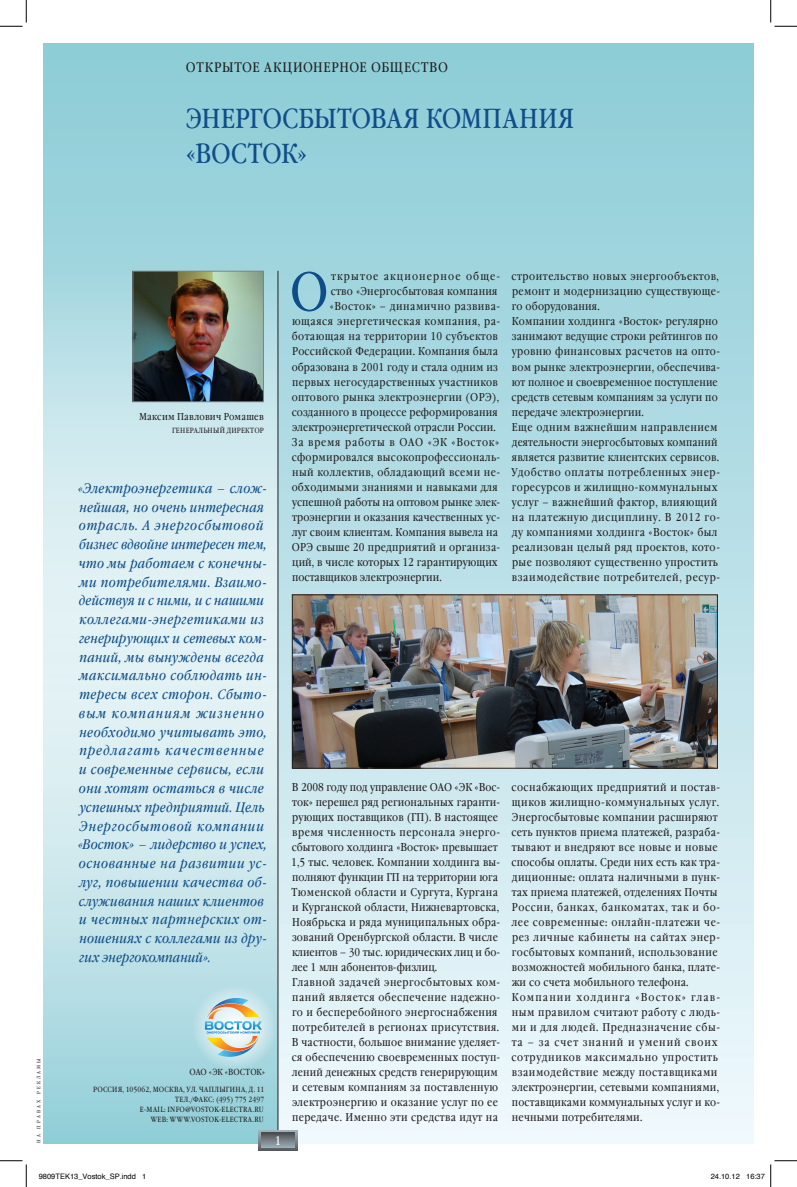
<style>
.page{position:relative;width:797px;height:1187px;background:#fff}
.page>*{position:absolute;margin:0;border:0;box-sizing:border-box;transform-origin:0 0}
.REK-1-Fonar{font:54.12px "Garamond Book Narrow C";color:#0e4d88}
.REK-1-Zagolovok{font:27.5px/35px "Garamond Book Narrow C";color:#0e4d88}
.REK-1-Vynos-1{font:italic 13.75px/18.8px "Garamond Book Narrow C";letter-spacing:.035em;color:#0e4d88}
.REK-1-Forma{font:13.75px "Garamond Book Narrow C";letter-spacing:.05em;color:#231f20}
.t1{font:12.5px "Garamond Book Narrow C";color:#fff}
.REK-1-Text{font:11.25px/15px "Garamond Book Narrow C";letter-spacing:.025em;color:#231f20}
.REK-1-Text-2{font:11.25px/15px "Garamond Book Narrow C";letter-spacing:.045em;color:#231f20}
.REK-1-Fonar-2{font:11.25px "Garamond Book Narrow C";letter-spacing:.03em;color:#231f20}
.REK-1-Fonar-3{font:11.25px "Garamond Book Narrow C";letter-spacing:.01em;color:#231f20}
.REK-1-Fonar-4{font:11.25px "Garamond Book Narrow C";letter-spacing:.05em;color:#231f20}
.REK-1-Fonar-5{font:11.25px "Garamond Book Narrow C";letter-spacing:.1em;color:#231f20}
.REK-1-Dir-Fio{font:10px "Garamond Book Narrow C";letter-spacing:.02em;color:#231f20}
.REK-1-Predpr{font:8.75px "Garamond Book Narrow C";letter-spacing:.01em;color:#231f20}
.REK-1-Address{font:7.5px "Garamond Book Narrow C";letter-spacing:.03em;color:#231f20}
.t2{font:7.5px "Helvetica";color:#000}
.REK-1-Dir-Dolg{font:7.5px "Garamond Book Narrow C";letter-spacing:.035em;color:#231f20}
.REK-1-Adv{font:5px "Garamond Book Narrow C";letter-spacing:.45em;color:#231f20}
</style>
<div class="page">
<div style="left:44px;top:44px;width:709px;height:1098px;background:linear-gradient(to bottom,#8cccd6,#eff8fc)"></div>
<svg style="left:44px;top:271px;width:234px;height:871px;background:#cae6eb"></svg>
<svg style="left:192px;top:984px;width:85px;height:85px;background:#badfe6"></svg>
<svg style="left:205px;top:997px;width:56px;height:59px;background:#c2d1ca"></svg>
<img style="left:294px;top:596px;width:421px;height:170px">
<div style="left:292px;top:594px;width:425px;height:174px;border:1px solid #231f20"></div>
<img style="left:135px;top:273px;width:127px;height:127px">
<div style="left:133px;top:271px;width:131px;height:131px;border:1px solid #808285"></div>
<hr style="left:278px;top:271px;width:1px;height:871px;background:#231f20">
<svg style="left:258px;top:1130px;width:39px;height:19px"></svg>
<svg style="left:261px;top:1132px;width:34px;height:15px"></svg>
<svg style="left:0;top:0;width:27px;height:27px"></svg>
<svg style="left:0;top:1160px;width:27px;height:26px"></svg>
<svg style="left:770px;top:0;width:27px;height:27px"></svg>
<svg style="left:770px;top:1160px;width:27px;height:26px"></svg>
<p class="REK-1-Forma" style="left:186px;top:59px;width:264px">ОТКРЫТОЕ АКЦИОНЕРНОЕ ОБЩЕСТВО</p>
<p class="REK-1-Zagolovok" style="left:186px;top:101px;width:390px">ЭНЕРГОСБЫТОВАЯ КОМПАНИЯ «ВОСТОК»</p>
<p class="REK-1-Adv" style="left:36px;top:1142px;width:86px;rotate:-90deg">НА ПРАВАХ РЕКЛАМЫ</p>
<p class="REK-1-Dir-Fio" style="left:139px;top:411px;width:126px">Максим Павлович Ромашев</p>
<p class="REK-1-Dir-Dolg" style="left:172px;top:426px;width:93px">ГЕНЕРАЛЬНЫЙ ДИРЕКТОР</p>
<p class="REK-1-Vynos-1" style="left:78px;top:479px;width:191px">«Электроэнергетика – слож&shy;нейшая, но очень интересная отрасль. А энергосбытовой бизнес вдвойне интересен тем, что мы работаем с конечны&shy;ми потребителями. Взаимо&shy;действуя и с ними, и с нашими коллегами-энергетиками из генерирующих и сетевых ком&shy;паний, мы вынуждены всегда максимально соблюдать ин&shy;тересы всех сторон. Сбыто&shy;вым компаниям жизненно необходимо учитывать это, предлагать качественные и современные сервисы, если они хотят остаться в числе успешных предприятий. Цель<br>Энергосбытовой компании «Восток» – лидерство и успех, основанные на развитии ус&shy;луг, повышении качества об&shy;служивания наших клиентов и честных партнерских от&shy;ношениях с коллегами из дру&shy;гих энергокомпаний».</p>
<p class="REK-1-Predpr" style="left:190px;top:1066px;width:77px">ОАО «ЭК «ВОСТОК»</p>
<p class="REK-1-Address" style="left:93px;top:1084px;width:173px">РОССИЯ, 105062, МОСКВА, УЛ. ЧАПЛЫГИНА, Д. 11</p>
<p class="REK-1-Address" style="left:175px;top:1094px;width:90px">ТЕЛ./ФАКС: (495) 775 2497</p>
<p class="REK-1-Address" style="left:140px;top:1104px;width:125px">E-MAIL: INFO@VOSTOK-ELECTRA.RU</p>
<p class="REK-1-Address" style="left:151px;top:1114px;width:114px">WEB: WWW.VOSTOK-ELECTRA.RU</p>
<p class="t1" style="left:275px;top:1133px;width:8px">1</p>
<p class="REK-1-Fonar" style="left:290px;top:261px;width:40px">О</p>
<p class="REK-1-Fonar-5" style="left:331px;top:270px;width:170px">ткрытое акционерное обще-</p>
<p class="REK-1-Fonar-2" style="left:331px;top:285px;width:168px">ство «Энергосбытовая компания</p>
<p class="REK-1-Fonar-2" style="left:330px;top:300px;width:172px">«Восток» – динамично развива-</p>
<p class="REK-1-Fonar-4" style="left:292px;top:315px;width:210px">ющаяся энергетическая компания, ра-</p>
<p class="REK-1-Fonar-2" style="left:292px;top:330px;width:207px">ботающая на территории 10 субъектов</p>
<p class="REK-1-Fonar-2" style="left:292px;top:345px;width:207px">Российской Федерации. Компания была</p>
<p class="REK-1-Fonar-3" style="left:292px;top:360px;width:208px">образована в 2001 году и стала одним из</p>
<p class="REK-1-Fonar-2" style="left:292px;top:375px;width:207px">первых негосударственных участников</p>
<p class="REK-1-Fonar-2" style="left:292px;top:390px;width:209px">оптового рынка электроэнергии (ОРЭ),</p>
<p class="REK-1-Fonar-3" style="left:292px;top:405px;width:207px">созданного в процессе реформирования</p>
<p class="REK-1-Fonar-3" style="left:292px;top:420px;width:205px">электроэнергетической отрасли России.</p>
<p class="REK-1-Text" style="left:292px;top:434px;width:210px">За время работы в ОАО «ЭК «Восток» сформировался высокопрофессиональ&shy;ный коллектив, обладающий всеми не&shy;обходимыми знаниями и навыками для успешной работы на оптовом рынке элек&shy;троэнергии и оказания качественных ус&shy;луг своим клиентам. Компания вывела на ОРЭ свыше 20 предприятий и организа&shy;ций, в числе которых 12 гарантирующих поставщиков электроэнергии.</p>
<p class="REK-1-Text" style="left:511px;top:269px;width:210px;text-align:justify">строительство новых энергообъектов, ремонт и модернизацию существующе&shy;го оборудования.</p>
<p class="REK-1-Text" style="left:511px;top:314px;width:210px">Компании холдинга «Восток» регулярно занимают ведущие строки рейтингов по уровню финансовых расчетов на опто&shy;вом рынке электроэнергии, обеспечива&shy;ют полное и своевременное поступление средств сетевым компаниям за услуги по передаче электроэнергии.</p>
<p class="REK-1-Text" style="left:511px;top:419px;width:210px">Еще одним важнейшим направлением деятельности энергосбытовых компаний является развитие клиентских сервисов.<br>Удобство оплаты потребленных энер&shy;горесурсов и жилищно-коммунальных услуг – важнейший фактор, влияющий на платежную дисциплину. В 2012 го&shy;ду компаниями холдинга «Восток» был реализован целый ряд проектов, кото&shy;рые позволяют существенно упростить взаимодействие потребителей, ресур-</p>
<p class="REK-1-Text" style="left:291px;top:779px;width:211px">В 2008 году под управление ОАО «ЭК «Вос&shy;ток» перешел ряд региональных гаранти&shy;рующих поставщиков (ГП). В настоящее время численность персонала энерго&shy;сбытового холдинга «Восток» превышает 1,5 тыс. человек. Компании холдинга вы&shy;полняют функции ГП на территории юга Тюменской области и Сургута, Кургана и Курганской области, Нижневартовска, Ноябрьска и ряда муниципальных обра&shy;зований Оренбургской области. В числе клиентов – 30 тыс. юридических лиц и бо&shy;лее 1 млн абонентов-физлиц.</p>
<p class="REK-1-Text" style="left:292px;top:974px;width:210px">Главной задачей энергосбытовых ком&shy;паний является обеспечение надежно&shy;го и бесперебойного энергоснабжения потребителей в регионах присутствия.<br>В частности, большое внимание уделяет&shy;ся обеспечению своевременных поступ&shy;лений денежных средств генерирующим и сетевым компаниям за поставленную электроэнергию и оказание услуг по ее передаче. Именно эти средства идут на</p>
<p class="REK-1-Text" style="left:511px;top:779px;width:210px">соснабжающих предприятий и постав&shy;щиков жилищно-коммунальных услуг.<br>Энергосбытовые компании расширяют сеть пунктов приема платежей, разраба&shy;тывают и внедряют все новые и новые способы оплаты. Среди них есть как тра&shy;диционные: оплата наличными в пунк&shy;тах приема платежей, отделениях Почты России, банках, банкоматах, так и бо&shy;лее современные: онлайн-платежи че&shy;рез личные кабинеты на сайтах энер&shy;госбытовых компаний, использование возможностей мобильного банка, плате&shy;жи со счета мобильного телефона.</p>
<p class="REK-1-Text-2" style="left:511px;top:989px;width:210px">Компании холдинга «Восток» глав&shy;ным правилом считают работу с людь&shy;ми и для людей. Предназначение сбы&shy;та – за счет знаний и умений своих сотрудников максимально упростить взаимодействие между поставщиками электроэнергии, сетевыми компаниями, поставщиками коммунальных услуг и ко&shy;нечными потребителями.</p>
<p class="t2" style="left:39px;top:1170px;width:109px">9809TEK13_Vostok_SP.indd 1</p>
<p class="t2" style="left:710px;top:1170px;width:56px">24.10.12 16:37</p>
</div>
